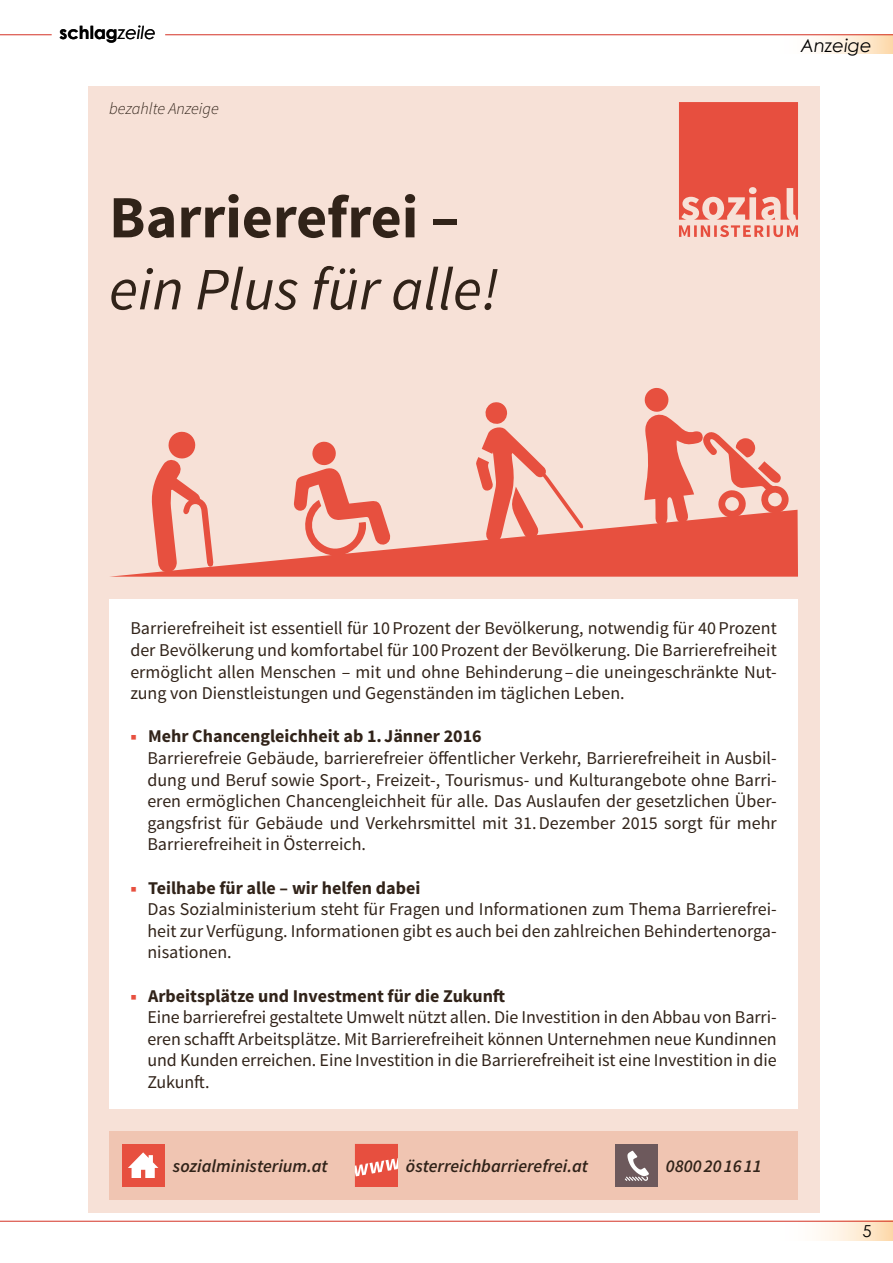
<style>
.page{position:relative;width:893px;height:1263px;background:#fff}
.page>*{position:absolute;margin:0;border:0;box-sizing:border-box;transform-origin:0 0}
.t1{font:italic 60px "Source Sans Pro";color:#312319}
.t2{font:700 60px "Source Sans Pro";color:#312319}
.t3{font:18px/21.6px "Source Sans Pro";color:#312319}
.t4{font:italic 600 18px "Source Sans Pro";color:#312319}
.t5{font:700 18px "Century Gothic";color:#000}
.t6{font:italic 18px "Century Gothic";color:#000}
.t7{font:italic 300 16.5px "Source Sans Pro";color:#312319}
.t8{font:16.5px "Century Gothic";color:#000}
.s1{font-weight:400;font-style:italic}
.s2{font-weight:900;color:#e7503f}
.s3{font-weight:700}
</style>
<div class="page">
<hr style="left:0;top:34px;width:52px;height:1px;background:#d43225">
<svg style="left:766px;top:35px;width:127px;height:19px"></svg>
<svg style="left:767px;top:1220px;width:126px;height:20px"></svg>
<hr style="left:0;top:1221px;width:893px;height:1px;background:#d43225">
<hr style="left:165px;top:34px;width:728px;height:1px;background:#d43225">
<div style="left:88px;top:86px;width:731px;height:1127px;background:#f7e1d7"></div>
<div style="left:109px;top:1131px;width:689px;height:68px;background:#f0c5b2"></div>
<svg style="left:679px;top:102px;width:119px;height:135px"></svg>
<div style="left:122px;top:1144px;width:42px;height:42px;background:#e7503f"></div>
<svg style="left:128px;top:1152px;width:30px;height:26px"></svg>
<svg style="left:355px;top:1144px;width:42px;height:42px;background:#ea685b"></svg>
<div style="left:615px;top:1144px;width:42px;height:42px;background:#6d595c"></div>
<svg style="left:625px;top:1151px;width:24px;height:30px"></svg>
<div style="left:109px;top:600px;width:689px;height:509px;background:#fff"></div>
<svg style="left:110px;top:510px;width:688px;height:67px;fill:#e7503f"></svg>
<svg style="left:644px;top:388px;width:145px;height:137px"></svg>
<svg style="left:476px;top:402px;width:108px;height:141px"></svg>
<svg style="left:293px;top:441px;width:98px;height:118px"></svg>
<svg style="left:151px;top:431px;width:63px;height:142px"></svg>
<p class="t5" style="left:60px;top:22px;width:98px">schlag<span class="s1">zeile</span></p>
<p class="t7" style="left:109px;top:99px;width:111px">bezahlte Anzeige</p>
<h1 class="t2" style="left:109px;top:179px;width:352px">Barrierefrei –</h1>
<h1 class="t1" style="left:109px;top:252px;width:391px">ein Plus für alle!</h1>
<p class="t6" style="left:801px;top:34px;width:73px">Anzeige</p>
<p class="t3" style="left:130px;top:618px;width:648px;text-align:justify">Barrierefreiheit ist essentiell für 10Prozent der Bevölkerung, notwendig für 40Prozent der Bevölkerung und komfortabel für 100Prozent der Bevölkerung. Die Barrierefreiheit ermöglicht allen Menschen – mit und ohne Behinderung–die uneingeschränkte Nut&shy;zung von Dienstleistungen und Gegenständen im täglichen Leben.</p>
<p class="t3" style="left:147px;top:726px;width:631px;text-indent:-17px"><span class="s2">■</span> <span class="s3">Mehr Chancengleichheit ab 1.Jänner 2016<br></span>Barrierefreie Gebäude, barrierefreier öffentlicher Verkehr, Barrierefreiheit in Ausbil&shy;dung und Beruf sowie Sport-, Freizeit-, Tourismus- und Kulturangebote ohne Barri&shy;eren ermöglichen Chancengleichheit für alle. Das Auslaufen der gesetzlichen Über&shy;gangsfrist für Gebäude und Verkehrsmittel mit 31. Dezember 2015 sorgt für mehr Barrierefreiheit in Österreich.</p>
<p class="t3" style="left:147px;top:877px;width:631px;text-indent:-17px"><span class="s2">■</span> <span class="s3">Teilhabe für alle – wir helfen dabei<br></span>Das Sozialministerium steht für Fragen und Informationen zum Thema Barrierefrei&shy;heit zur Verfügung. Informationen gibt es auch bei den zahlreichen Behindertenorga&shy;nisationen.</p>
<p class="t3" style="left:147px;top:985px;width:631px;text-indent:-17px"><span class="s2">■</span> <span class="s3">Arbeitsplätze und Investment für die Zukunft<br></span>Eine barrierefrei gestaltete Umwelt nützt allen. Die Investition in den Abbau von Barri&shy;eren schafft Arbeitsplätze. Mit Barrierefreiheit können Unternehmen neue Kundinnen und Kunden erreichen. Eine Investition in die Barrierefreiheit ist eine Investition in die Zukunft.</p>
<p class="t4" style="left:173px;top:1155px;width:156px">sozialministerium.at</p>
<p class="t4" style="left:406px;top:1155px;width:184px">österreichbarrierefrei.at</p>
<p class="t4" style="left:666px;top:1155px;width:97px">0800 20 16 11</p>
<p class="t8" style="left:863px;top:1221px;width:11px">5</p>
</div>
